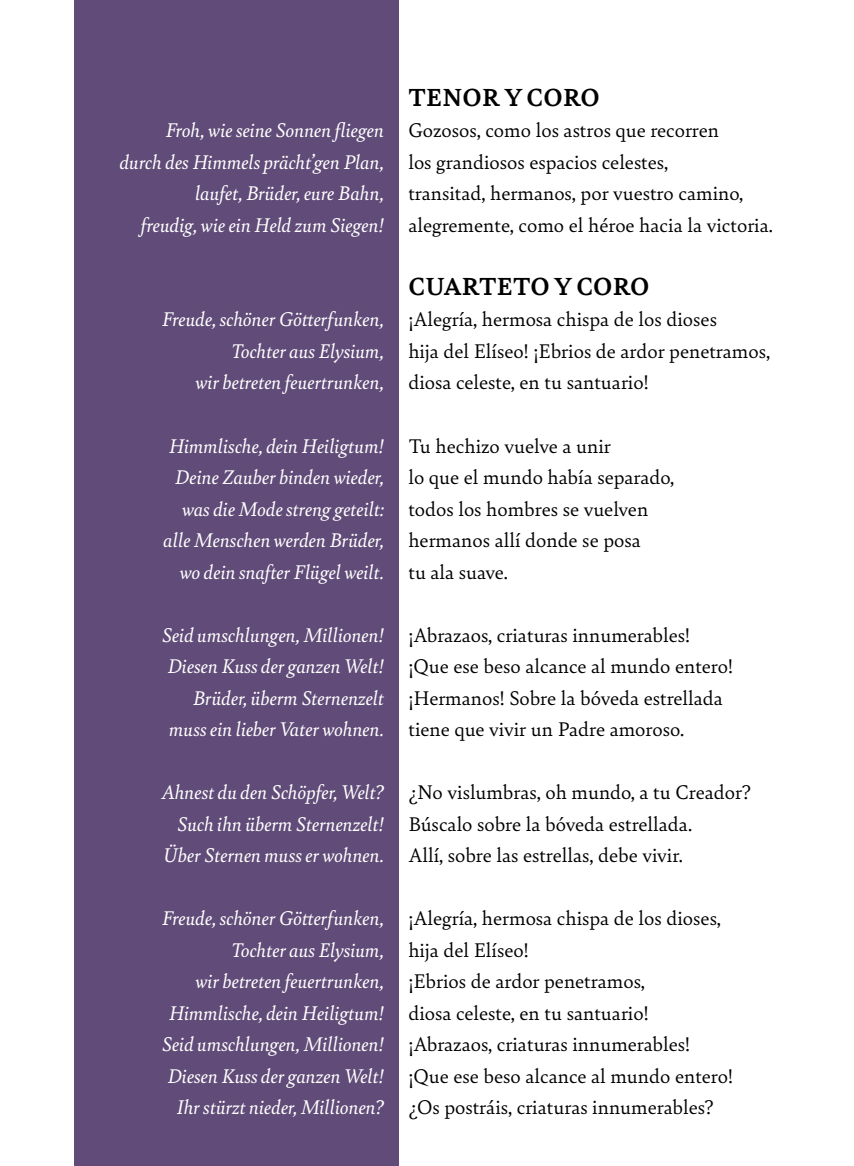
<style>
.page{position:relative;width:854px;height:1166px;background:#fff}
.page>*{position:absolute;margin:0;border:0;box-sizing:border-box;transform-origin:0 0}
.t1{font:700 26.25px "Bely";letter-spacing:.01em;color:#000}
.t2{font:21px/31.5px "Bely";color:#000}
.t3{font:italic 21px/31.5px "Bely";color:#fff;text-align:right}
</style>
<div class="page">
<div style="left:74px;top:0;width:325px;height:1166px;background:#614b78"></div>
<p class="t3" style="left:120px;top:114px;width:266px">Froh, wie seine Sonnen fliegen durch des Himmels prächt’gen Plan, laufet, Brüder, eure Bahn,<br>freudig, wie ein Held zum Siegen!</p>
<p class="t3" style="left:162px;top:303px;width:224px">Freude, schöner Götterfunken,<br>Tochter aus Elysium,<br>wir betreten feuertrunken,</p>
<p class="t3" style="left:163px;top:429px;width:222px">Himmlische, dein Heiligtum!<br>Deine Zauber binden wieder, was die Mode streng geteilt: alle Menschen werden Brüder, wo dein snafter Flügel weilt.</p>
<p class="t3" style="left:162px;top:618px;width:224px">Seid umschlungen, Millionen!<br>Diesen Kuss der ganzen Welt!<br>Brüder, überm Sternenzelt muss ein lieber Vater wohnen.</p>
<p class="t3" style="left:162px;top:775px;width:223px">Ahnest du den Schöpfer, Welt?<br>Such ihn überm Sternenzelt!<br>Über Sternen muss er wohnen.</p>
<p class="t3" style="left:162px;top:901px;width:224px">Freude, schöner Götterfunken,<br>Tochter aus Elysium,<br>wir betreten feuertrunken,<br>Himmlische, dein Heiligtum!<br>Seid umschlungen, Millionen!<br>Diesen Kuss der ganzen Welt!<br>Ihr stürzt nieder, Millionen?</p>
<p class="t1" style="left:408px;top:79px;width:193px">TENOR Y CORO</p>
<p class="t2" style="left:408px;top:114px;width:366px">Gozosos, como los astros que recorren<br>los grandiosos espacios celestes,<br>transitad, hermanos, por vuestro camino, alegremente, como el héroe hacia la victoria.</p>
<p class="t1" style="left:408px;top:268px;width:242px">CUARTETO Y CORO</p>
<p class="t2" style="left:408px;top:303px;width:363px">¡Alegría, hermosa chispa de los dioses<br>hija del Elíseo! ¡Ebrios de ardor penetramos, diosa celeste, en tu santuario!</p>
<p class="t2" style="left:408px;top:429px;width:267px">Tu hechizo vuelve a unir<br>lo que el mundo había separado, todos los hombres se vuelven hermanos allí donde se posa<br>tu ala suave.</p>
<p class="t2" style="left:408px;top:618px;width:326px">¡Abrazaos, criaturas innumerables! ¡Que ese beso alcance al mundo entero! ¡Hermanos! Sobre la bóveda estrellada tiene que vivir un Padre amoroso.</p>
<p class="t2" style="left:408px;top:775px;width:344px">¿No vislumbras, oh mundo, a tu Creador?<br>Búscalo sobre la bóveda estrellada.<br>Allí, sobre las estrellas, debe vivir.</p>
<p class="t2" style="left:408px;top:901px;width:326px">¡Alegría, hermosa chispa de los dioses, hija del Elíseo!<br>¡Ebrios de ardor penetramos,<br>diosa celeste, en tu santuario! ¡Abrazaos, criaturas innumerables! ¡Que ese beso alcance al mundo entero! ¿Os postráis, criaturas innumerables?</p>
</div>
